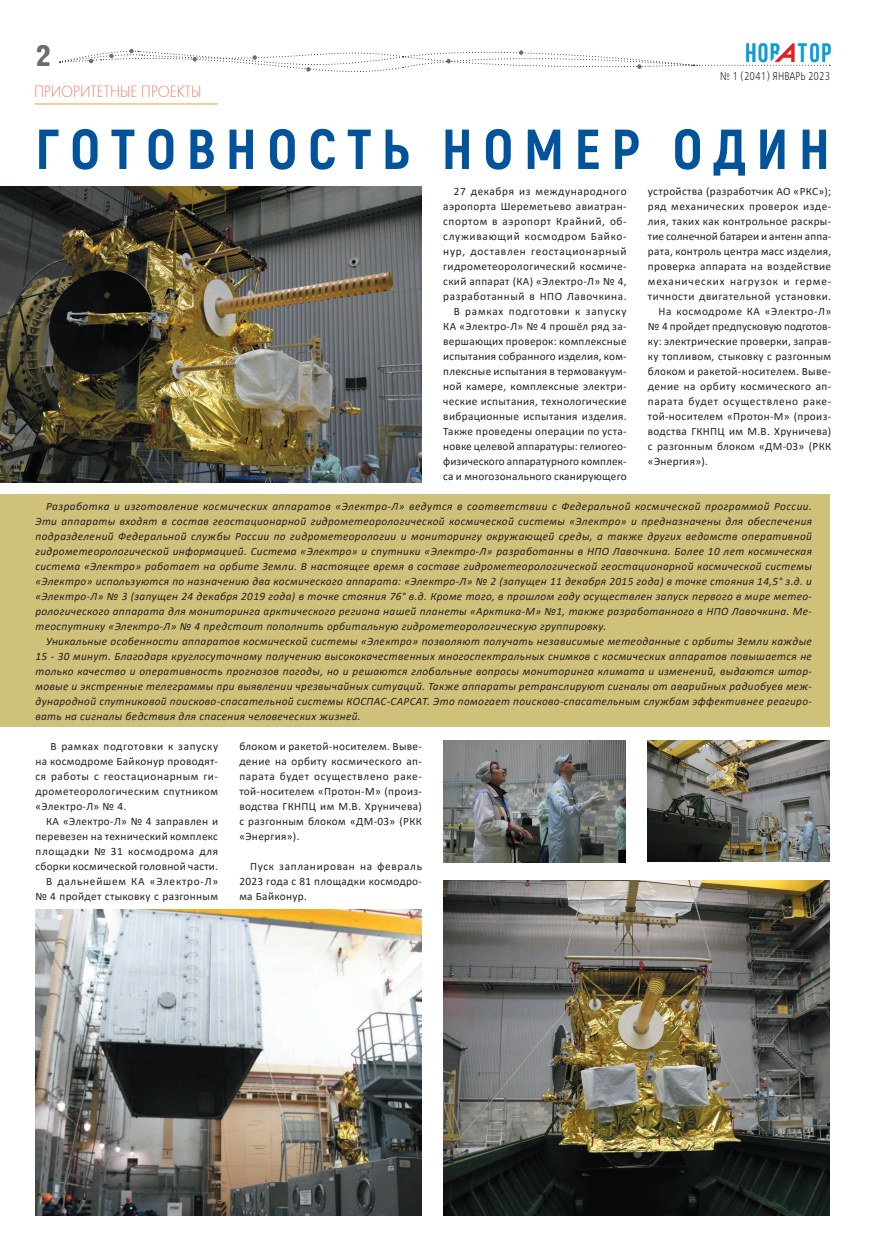
<style>
.page{position:relative;width:883px;height:1251px;background:#fff}
.page>*{position:absolute;margin:0;border:0;box-sizing:border-box;transform-origin:0 0}
.Заголовок_4{font:800 56.25px "Akrobat";letter-spacing:.19em;color:#01549c}
.загловок_3{font:30.12px "Hermes CTT";color:#6c6d70;scale:1.05 1}
.заголовок_панорамы{font:16.88px "Futura Light C";color:#f37259;scale:.89 1}
.t1{font:italic 11.25px/15px "Calibri";letter-spacing:.03em;color:#231f20;text-align:justify}
.t2{font:11.25px/15px "Calibri";letter-spacing:.03em;color:#231f20;text-align:justify}
.заголовок_панорамы-2{font:11.25px "Free Set C";letter-spacing:.01em;color:#231f20;scale:.8 1}
</style>
<div class="page">
<div style="left:0;top:494px;width:829px;height:233px;background:#cfc179"></div>
<hr style="left:34px;top:102px;width:186px;height:4px;background:#fff463;opacity:.75">
<svg style="left:60px;top:48px;width:685px;height:24px"></svg>
<img style="left:746px;top:43px;width:85px;height:23px">
<img style="left:0;top:187px;width:422px;height:296px">
<img style="left:443px;top:740px;width:182px;height:122px">
<img style="left:443px;top:881px;width:386px;height:334px">
<img style="left:647px;top:741px;width:182px;height:121px">
<img style="left:36px;top:909px;width:386px;height:306px">
<p class="загловок_3" style="left:36px;top:38px;width:15px">2</p>
<p class="заголовок_панорамы-2" style="left:720px;top:69px;width:139px">№ 1 (2041) ЯНВАРЬ 2023</p>
<p class="заголовок_панорамы" style="left:34px;top:83px;width:189px">ПРИОРИТЕТНЫЕ ПРОЕКТЫ</p>
<p class="Заголовок_4" style="left:35px;top:113px;width:795px">ГОТОВНОСТЬ НОМЕР ОДИН</p>
<p class="t2" style="left:647px;top:183px;width:185px">устройства (разработчик АО «РКС»); ряд механических проверок изде&shy;лия, таких как контрольное раскры&shy;тие солнечной батареи и антенн аппа&shy;рата, контроль центра масс изделия, проверка аппарата на воздействие механических нагрузок и герме&shy;тичности двигательной установки.</p>
<p class="t2" style="left:647px;top:303px;width:185px;text-indent:11px">На космодроме КА «Электро-Л» № 4 пройдет предпусковую подготов&shy;ку: электрические проверки, заправ&shy;ку топливом, стыковку с разгонным блоком и ракетой-носителем. Выве&shy;дение на орбиту космического ап&shy;парата будет осуществлено раке&shy;той-носителем «Протон-М» (произ&shy;водства ГКНПЦ им М.В. Хруничева) с разгонным блоком «ДМ-03» (РКК «Энергия»).</p>
<p class="t1" style="left:35px;top:498px;width:778px;text-indent:11px">Разработка и изготовление космических аппаратов «Электро-Л» ведутся в соответствии с Федеральной космической программой России.<br>Эти аппараты входят в состав геостационарной гидрометеорологической космической системы «Электро» и предназначены для обеспечения подразделений Федеральной службы России по гидрометеорологии и мониторингу окружающей среды, а также других ведомств оперативной гидрометеорологической информацией. Система «Электро» и спутники «Электро-Л» разработанны в НПО Лавочкина. Более 10 лет космическая система «Электро» работает на орбите Земли. В настоящее время в составе гидрометеорологической геостационарной космической системы «Электро» используются по назначению два космического аппарата: «Электро-Л» № 2 (запущен 11 декабря 2015 года) в точке стояния 14,5° з.д. и «Электро-Л» № 3 (запущен 24 декабря 2019 года) в точке стояния 76° в.д. Кроме того, в прошлом году осуществлен запуск первого в мире метео&shy;рологического аппарата для мониторинга арктического региона нашей планеты «Арктика-М» №1, также разработанного в НПО Лавочкина. Ме&shy;теоспутнику «Электро-Л» № 4 предстоит пополнить орбитальную гидрометеорологическую группировку.</p>
<p class="t1" style="left:35px;top:633px;width:777px;text-indent:11px">Уникальные особенности аппаратов космической системы «Электро» позволяют получать независимые метеоданные с орбиты Земли каждые 15 - 30 минут. Благодаря круглосуточному получению высококачественных многоспектральных снимков с космических аппаратов повышается не только качество и оперативность прогнозов погоды, но и решаются глобальные вопросы мониторинга климата и изменений, выдаются штор&shy;мовые и экстренные телеграммы при выявлении чрезвычайных ситуаций. Также аппараты ретранслируют сигналы от аварийных радиобуев меж&shy;дународной спутниковой поисково-спасательной системы КОСПАС-САРСАТ. Это помогает поисково-спасательным службам эффективнее реагиро&shy;вать на сигналы бедствия для спасения человеческих жизней.</p>
<p class="t2" style="left:35px;top:738px;width:184px;text-indent:15px">В рамках подготовки к запуску на космодроме Байконур проводят&shy;ся работы с геостационарным ги&shy;дрометеорологическим спутником «Электро-Л» № 4.</p>
<p class="t2" style="left:35px;top:813px;width:184px;text-indent:11px">КА «Электро-Л» № 4 заправлен и перевезен на технический комплекс площадки № 31 космодрома для сборки космической головной части.</p>
<p class="t2" style="left:35px;top:873px;width:184px;text-align:right">В дальнейшем КА «Электро-Л» № 4 пройдет стыковку с разгонным</p>
<p class="t2" style="left:443px;top:183px;width:185px;text-indent:11px">27 декабря из международного аэропорта Шереметьево авиатран&shy;спортом в аэропорт Крайний, об&shy;служивающий космодром Байко&shy;нур, доставлен геостационарный гидрометеорологический космиче&shy;ский аппарат (КА) «Электро-Л» № 4, разработанный в НПО Лавочкина.</p>
<p class="t2" style="left:443px;top:303px;width:185px;text-indent:11px">В рамках подготовки к запуску КА «Электро-Л» № 4 прошёл ряд за&shy;вершающих проверок: комплексные испытания собранного изделия, ком&shy;плексные испытания в термовакуум&shy;ной камере, комплексные электри&shy;ческие испытания, технологические вибрационные испытания изделия.<br>Также проведены операции по уста&shy;новке целевой аппаратуры: гелиогео&shy;физического аппаратурного комплек&shy;са и многозонального сканирующего</p>
<p class="t2" style="left:239px;top:738px;width:184px">блоком и ракетой-носителем. Выве&shy;дение на орбиту космического ап&shy;парата будет осуществлено раке&shy;той-носителем «Протон-М» (произ&shy;водства ГКНПЦ им М.В. Хруничева) с разгонным блоком «ДМ-03» (РКК «Энергия»).</p>
<p class="t2" style="left:239px;top:858px;width:184px;text-indent:11px">Пуск запланирован на февраль 2023 года с 81 площадки космодро&shy;ма Байконур.</p>
</div>
